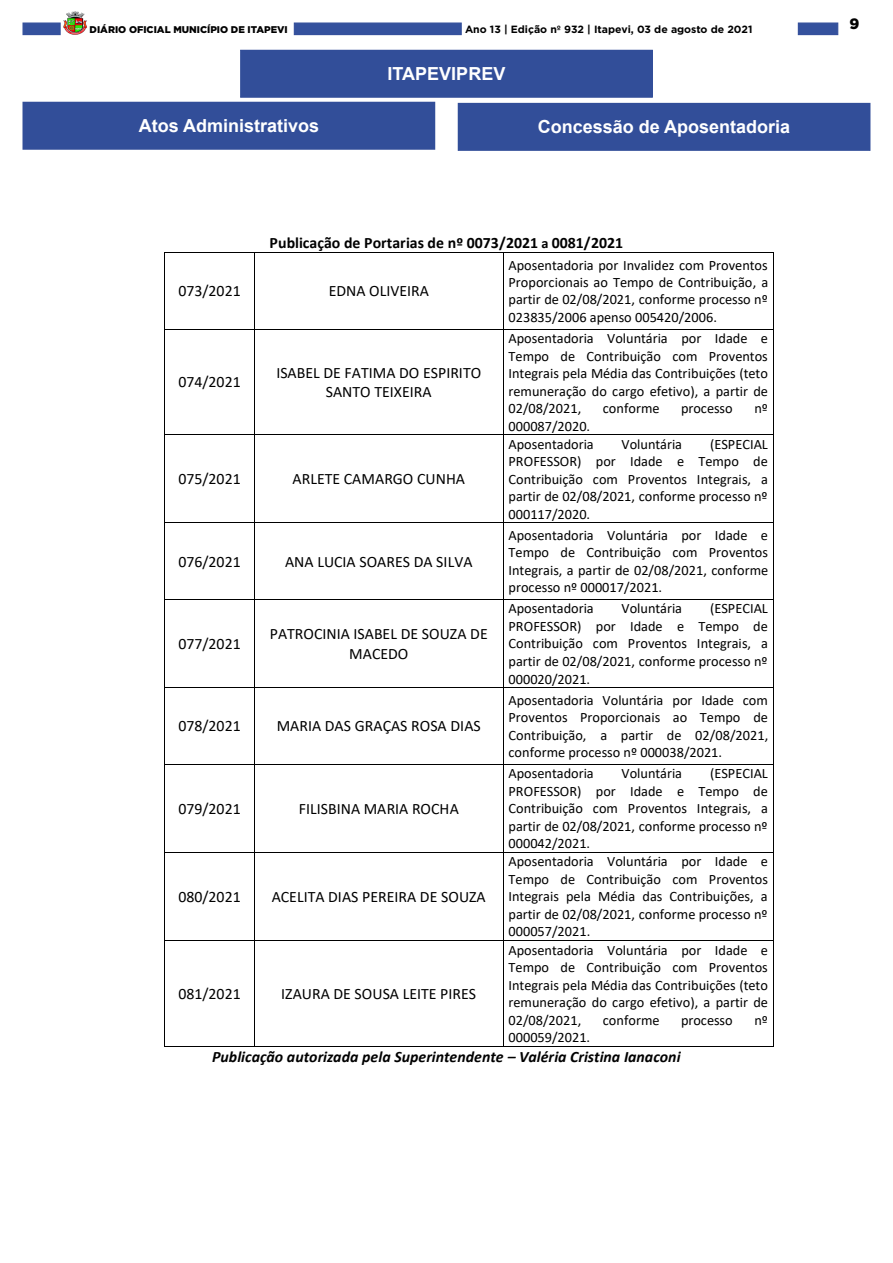
<style>
.page{position:relative;width:893px;height:1263px;background:#fff}
.page>*{position:absolute;margin:0;border:0;box-sizing:border-box;transform-origin:0 0}
.t1{font:700 18px "Arial";color:#fff}
.t2{font:15.9px/19.5px "Calibri";color:#000;text-align:center}
.t3{font:italic 700 15.9px "Calibri";color:#000}
.t4{font:700 15.9px "Calibri";color:#000}
.t5{font:900 15px "Gotham";color:#000}
.t6{font:14.25px/17.4px "Calibri";color:#000;text-align:justify}
.t7{font:700 10.5px "Gotham";color:#000}
.t8{font:900 9.75px "Gotham";color:#000}
.s1{font-size:14.25px}
</style>
<div class="page">
<div style="left:22px;top:23px;width:39px;height:12px;background:#34519d;border:1px solid #334f9b"></div>
<div style="left:798px;top:23px;width:40px;height:12px;background:#34519d"></div>
<img style="left:63px;top:11px;width:24px;height:24px">
<div style="left:294px;top:23px;width:168px;height:12px;background:#34519d"></div>
<div style="left:241px;top:50px;width:411px;height:47px;background:#324e99"></div>
<div style="left:240px;top:50px;width:413px;height:48px;border:1px solid #324e99"></div>
<div style="left:23px;top:102px;width:412px;height:47px;background:#324e99"></div>
<div style="left:22px;top:102px;width:413px;height:48px;border:1px solid #324e99"></div>
<div style="left:458px;top:103px;width:412px;height:47px;background:#324e99"></div>
<div style="left:458px;top:103px;width:412px;height:48px;border:1px solid #324e99"></div>
<hr style="left:165px;top:252px;width:90px;height:1px;background:#000">
<hr style="left:255px;top:252px;width:248px;height:1px;background:#000">
<hr style="left:504px;top:252px;width:269px;height:1px;background:#000">
<hr style="left:164px;top:253px;width:1px;height:76px;background:#000">
<hr style="left:255px;top:253px;width:1px;height:76px;background:#000">
<hr style="left:503px;top:253px;width:1px;height:76px;background:#000">
<hr style="left:773px;top:253px;width:1px;height:76px;background:#000">
<hr style="left:165px;top:329px;width:90px;height:1px;background:#000">
<hr style="left:255px;top:329px;width:248px;height:1px;background:#000">
<hr style="left:504px;top:329px;width:269px;height:1px;background:#000">
<hr style="left:164px;top:329px;width:1px;height:105px;background:#000">
<hr style="left:255px;top:329px;width:1px;height:105px;background:#000">
<hr style="left:503px;top:329px;width:1px;height:105px;background:#000">
<hr style="left:773px;top:329px;width:1px;height:105px;background:#000">
<hr style="left:165px;top:434px;width:90px;height:1px;background:#000">
<hr style="left:255px;top:434px;width:248px;height:1px;background:#000">
<hr style="left:504px;top:434px;width:269px;height:1px;background:#000">
<hr style="left:164px;top:435px;width:1px;height:87px;background:#000">
<hr style="left:255px;top:435px;width:1px;height:87px;background:#000">
<hr style="left:503px;top:435px;width:1px;height:87px;background:#000">
<hr style="left:773px;top:435px;width:1px;height:87px;background:#000">
<hr style="left:165px;top:522px;width:90px;height:1px;background:#000">
<hr style="left:255px;top:522px;width:248px;height:1px;background:#000">
<hr style="left:504px;top:522px;width:269px;height:1px;background:#000">
<hr style="left:164px;top:523px;width:1px;height:76px;background:#000">
<hr style="left:255px;top:523px;width:1px;height:76px;background:#000">
<hr style="left:503px;top:523px;width:1px;height:76px;background:#000">
<hr style="left:773px;top:523px;width:1px;height:76px;background:#000">
<hr style="left:165px;top:599px;width:90px;height:1px;background:#000">
<hr style="left:255px;top:599px;width:248px;height:1px;background:#000">
<hr style="left:504px;top:599px;width:269px;height:1px;background:#000">
<hr style="left:164px;top:600px;width:1px;height:87px;background:#000">
<hr style="left:255px;top:600px;width:1px;height:87px;background:#000">
<hr style="left:503px;top:600px;width:1px;height:87px;background:#000">
<hr style="left:773px;top:600px;width:1px;height:87px;background:#000">
<hr style="left:165px;top:687px;width:90px;height:1px;background:#000">
<hr style="left:255px;top:687px;width:248px;height:1px;background:#000">
<hr style="left:504px;top:687px;width:269px;height:1px;background:#000">
<hr style="left:164px;top:688px;width:1px;height:76px;background:#000">
<hr style="left:255px;top:688px;width:1px;height:76px;background:#000">
<hr style="left:503px;top:688px;width:1px;height:76px;background:#000">
<hr style="left:773px;top:688px;width:1px;height:76px;background:#000">
<hr style="left:165px;top:764px;width:90px;height:1px;background:#000">
<hr style="left:255px;top:764px;width:248px;height:1px;background:#000">
<hr style="left:504px;top:764px;width:269px;height:1px;background:#000">
<hr style="left:164px;top:765px;width:1px;height:87px;background:#000">
<hr style="left:255px;top:765px;width:1px;height:87px;background:#000">
<hr style="left:503px;top:765px;width:1px;height:87px;background:#000">
<hr style="left:773px;top:765px;width:1px;height:87px;background:#000">
<hr style="left:165px;top:852px;width:90px;height:1px;background:#000">
<hr style="left:255px;top:852px;width:248px;height:1px;background:#000">
<hr style="left:504px;top:852px;width:269px;height:1px;background:#000">
<hr style="left:164px;top:853px;width:1px;height:87px;background:#000">
<hr style="left:255px;top:853px;width:1px;height:87px;background:#000">
<hr style="left:503px;top:853px;width:1px;height:87px;background:#000">
<hr style="left:773px;top:853px;width:1px;height:87px;background:#000">
<hr style="left:165px;top:940px;width:90px;height:1px;background:#000">
<hr style="left:255px;top:940px;width:248px;height:1px;background:#000">
<hr style="left:504px;top:940px;width:269px;height:1px;background:#000">
<hr style="left:164px;top:941px;width:1px;height:105px;background:#000">
<hr style="left:165px;top:1046px;width:90px;height:1px;background:#000">
<hr style="left:255px;top:941px;width:1px;height:105px;background:#000">
<hr style="left:255px;top:1046px;width:248px;height:1px;background:#000">
<hr style="left:503px;top:941px;width:1px;height:105px;background:#000">
<hr style="left:504px;top:1046px;width:269px;height:1px;background:#000">
<hr style="left:773px;top:941px;width:1px;height:105px;background:#000">
<p class="t8" style="left:90px;top:23px;width:200px">DIÁRIO OFICIAL MUNICÍPIO DE ITAPEVI</p>
<p class="t7" style="left:465px;top:22px;width:289px">Ano 13 | Edição nº 932 | Itapevi, 03 de agosto de 2021</p>
<p class="t1" style="left:388px;top:61px;width:119px">ITAPEVIPREV</p>
<p class="t1" style="left:139px;top:113px;width:182px">Atos Administrativos</p>
<p class="t1" style="left:538px;top:114px;width:254px">Concessão de Aposentadoria</p>
<p class="t4" style="left:270px;top:231px;width:355px">Publicação de Portarias de nº 0073/2021 <span class="s1">a</span> 0081/2021</p>
<p class="t2" style="left:178px;top:281px;width:64px">073/2021</p>
<p class="t2" style="left:329px;top:281px;width:102px">EDNA OLIVEIRA</p>
<p class="t2" style="left:178px;top:372px;width:64px">074/2021</p>
<p class="t2" style="left:276px;top:362px;width:207px">ISABEL DE FATIMA DO ESPIRITO<br>SANTO TEIXEIRA</p>
<p class="t2" style="left:178px;top:469px;width:64px">075/2021</p>
<p class="t2" style="left:293px;top:469px;width:174px">ARLETE CAMARGO CUNHA</p>
<p class="t2" style="left:178px;top:551px;width:64px">076/2021</p>
<p class="t2" style="left:285px;top:551px;width:189px">ANA LUCIA SOARES DA SILVA</p>
<p class="t2" style="left:178px;top:633px;width:64px">077/2021</p>
<p class="t2" style="left:270px;top:624px;width:219px">PATROCINIA ISABEL DE SOUZA DE<br>MACEDO</p>
<p class="t2" style="left:178px;top:716px;width:64px">078/2021</p>
<p class="t2" style="left:277px;top:716px;width:206px">MARIA DAS GRAÇAS ROSA DIAS</p>
<p class="t2" style="left:178px;top:798px;width:64px">079/2021</p>
<p class="t2" style="left:299px;top:798px;width:161px">FILISBINA MARIA ROCHA</p>
<p class="t2" style="left:178px;top:886px;width:64px">080/2021</p>
<p class="t2" style="left:272px;top:886px;width:216px">ACELITA DIAS PEREIRA DE SOUZA</p>
<p class="t2" style="left:178px;top:983px;width:64px">081/2021</p>
<p class="t2" style="left:281px;top:983px;width:196px">IZAURA DE SOUSA LEITE PIRES</p>
<p class="t6" style="left:509px;top:256px;width:261px">Aposentadoria por Invalidez com Proventos Proporcionais ao Tempo de Contribuição, a partir de 02/08/2021, conforme processo nº 023835/2006 apenso 005420/2006.</p>
<p class="t6" style="left:509px;top:329px;width:261px">Aposentadoria Voluntária por Idade e Tempo de Contribuição com Proventos Integrais pela Média das Contribuições (teto remuneração do cargo efetivo), a partir de 02/08/2021,</p>
<p class="t6" style="left:603px;top:399px;width:58px">conforme</p>
<p class="t6" style="left:681px;top:399px;width:53px">processo</p>
<p class="t6" style="left:754px;top:399px;width:15px">nº</p>
<p class="t6" style="left:509px;top:417px;width:83px">000087/2020.</p>
<p class="t6" style="left:509px;top:435px;width:261px;text-indent:201px">(ESPECIAL PROFESSOR) por Idade e Tempo de Contribuição com Proventos Integrais, a partir de 02/08/2021, conforme processo nº 000117/2020.</p>
<p class="t6" style="left:509px;top:435px;width:87px">Aposentadoria</p>
<p class="t6" style="left:621px;top:435px;width:62px">Voluntária</p>
<p class="t6" style="left:509px;top:526px;width:261px">Aposentadoria Voluntária por Idade e Tempo de Contribuição com Proventos Integrais, a partir de 02/08/2021, conforme processo nº 000017/2021.</p>
<p class="t6" style="left:509px;top:600px;width:261px;text-indent:201px">(ESPECIAL PROFESSOR) por Idade e Tempo de Contribuição com Proventos Integrais, a partir de 02/08/2021, conforme processo nº 000020/2021.</p>
<p class="t6" style="left:509px;top:600px;width:87px">Aposentadoria</p>
<p class="t6" style="left:621px;top:600px;width:62px">Voluntária</p>
<p class="t6" style="left:509px;top:691px;width:261px">Aposentadoria Voluntária por Idade com Proventos Proporcionais ao Tempo de Contribuição, a partir de 02/08/2021, conforme processo nº 000038/2021.</p>
<p class="t6" style="left:509px;top:764px;width:261px;text-indent:201px">(ESPECIAL PROFESSOR) por Idade e Tempo de Contribuição com Proventos Integrais, a partir de 02/08/2021, conforme processo nº 000042/2021.</p>
<p class="t6" style="left:509px;top:764px;width:87px">Aposentadoria</p>
<p class="t6" style="left:621px;top:764px;width:62px">Voluntária</p>
<p class="t6" style="left:509px;top:853px;width:261px">Aposentadoria Voluntária por Idade e Tempo de Contribuição com Proventos Integrais pela Média das Contribuições, a partir de 02/08/2021, conforme processo nº 000057/2021.</p>
<p class="t6" style="left:509px;top:941px;width:261px">Aposentadoria Voluntária por Idade e Tempo de Contribuição com Proventos Integrais pela Média das Contribuições (teto remuneração do cargo efetivo), a partir de 02/08/2021,</p>
<p class="t6" style="left:603px;top:1011px;width:58px">conforme</p>
<p class="t6" style="left:681px;top:1011px;width:53px">processo</p>
<p class="t6" style="left:754px;top:1011px;width:15px">nº</p>
<p class="t6" style="left:509px;top:1028px;width:83px">000059/2021.</p>
<p class="t3" style="left:212px;top:1045px;width:470px">Publicação autorizada pela Superintendente – Valéria Cristina Ianaconi</p>
<p class="t5" style="left:849px;top:13px;width:11px">9</p>
</div>
